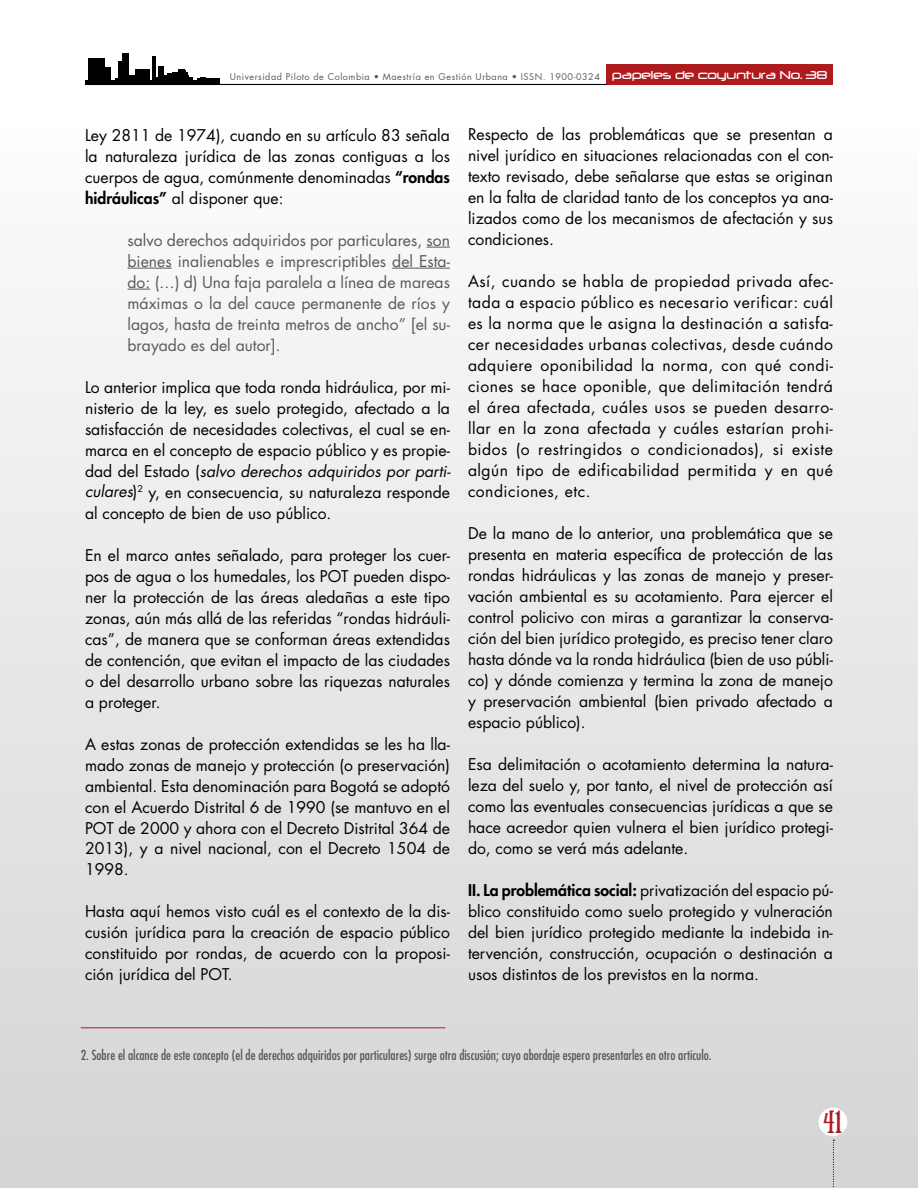
<style>
.page{position:relative;width:918px;height:1188px;background:#fff}
.page>*{position:absolute;margin:0;border:0;box-sizing:border-box;transform-origin:0 0}
.t1{font:30px "Euphorigenic";color:#ae1b1f}
.t2{font:15.75px/21px "Futura Std";color:#000;text-align:justify}
.t3{font:15.75px/21px "Futura Std";color:#58595b;text-align:justify}
.t4{font:condensed 13.5px "Futura Std";color:#58595b}
.t5{font:13.5px "Neuropol";color:#fff}
.t6{font:9px "Futura Std";letter-spacing:.06em;color:#58595b}
.s1{font-weight:800}
.s2{font-style:italic}
</style>
<div class="page">
<div style="left:0;top:0;width:918px;height:1188px;background:linear-gradient(to bottom,#fff,#d3d4d6)"></div>
<div style="left:607px;top:65px;width:226px;height:20px;background:#ae1b1f"></div>
<hr style="left:85px;top:84px;width:522px;height:1px;background:#000">
<div style="left:819px;top:1108px;width:28px;height:28px;background:#fff;border-radius:50%"></div>
<svg style="left:833px;top:1140px;width:1px;height:48px"></svg>
<div style="left:85px;top:80px;width:134px;height:5px;background:#000"></div>
<div style="left:88px;top:58px;width:16px;height:27px;background:#000"></div>
<div style="left:104px;top:67px;width:6px;height:18px;background:#000"></div>
<div style="left:123px;top:53px;width:6px;height:32px;background:#000"></div>
<div style="left:118px;top:61px;width:6px;height:24px;background:#000"></div>
<div style="left:128px;top:76px;width:9px;height:9px;background:#000"></div>
<div style="left:135px;top:69px;width:14px;height:16px;background:#000"></div>
<hr style="left:153px;top:57px;width:3px;height:28px;background:#000">
<div style="left:159px;top:66px;width:5px;height:19px;background:#000"></div>
<div style="left:164px;top:76px;width:9px;height:9px;background:#000"></div>
<div style="left:167px;top:74px;width:8px;height:11px;background:#000"></div>
<div style="left:172px;top:72px;width:8px;height:13px;background:#000"></div>
<div style="left:178px;top:69px;width:7px;height:16px;background:#000"></div>
<hr style="left:183px;top:71px;width:3px;height:14px;background:#000">
<svg style="left:186px;top:73px;width:16px;height:7px"></svg>
<div style="left:200px;top:77px;width:6px;height:8px;background:#000"></div>
<div style="left:206px;top:79px;width:13px;height:6px;background:#000"></div>
<svg style="left:427px;top:247px;width:23px;height:1px"></svg>
<hr style="left:128px;top:268px;width:44px;height:1px;background:#58595b">
<hr style="left:392px;top:268px;width:58px;height:1px;background:#58595b">
<svg style="left:128px;top:289px;width:22px;height:1px"></svg>
<hr style="left:81px;top:1027px;width:364px;height:1px;background:#ae1b1f">
<p class="t6" style="left:230px;top:71px;width:372px">Universidad Piloto de Colombia • Maestría en Gestión Urbana • ISSN. 1900-0324</p>
<p class="t5" style="left:612px;top:68px;width:217px">papeles de coyuntura No. 38</p>
<p class="t2" style="left:85px;top:124px;width:367px">Ley 2811 de 1974), cuando en su artículo 83 señala la naturaleza jurídica de las zonas contiguas a los cuerpos de agua, comúnmente denominadas <span class="s1">“rondas hidráulicas”</span> al disponer que:</p>
<p class="t3" style="left:128px;top:229px;width:324px">salvo derechos adquiridos por particulares, son bienes inalienables e imprescriptibles del Esta&shy;do: (…) d) Una faja paralela a línea de mareas máximas o la del cauce permanente de ríos y lagos, hasta de treinta metros de ancho” [el su&shy;brayado es del autor].</p>
<p class="t2" style="left:85px;top:376px;width:367px">Lo anterior implica que toda ronda hidráulica, por mi&shy;nisterio de la ley, es suelo protegido, afectado a la satisfacción de necesidades colectivas, el cual se en&shy;marca en el concepto de espacio público y es propie&shy;dad del Estado (<span class="s2">salvo derechos adquiridos por parti&shy;culares</span>)<sup>2</sup> y, en consecuencia, su naturaleza responde al concepto de bien de uso público.</p>
<p class="t2" style="left:85px;top:544px;width:367px">En el marco antes señalado, para proteger los cuer&shy;pos de agua o los humedales, los POT pueden dispo&shy;ner la protección de las áreas aledañas a este tipo zonas, aún más allá de las referidas “rondas hidráuli&shy;cas”, de manera que se conforman áreas extendidas de contención, que evitan el impacto de las ciudades o del desarrollo urbano sobre las riquezas naturales a proteger.</p>
<p class="t2" style="left:85px;top:733px;width:367px">A estas zonas de protección extendidas se les ha lla&shy;mado zonas de manejo y protección (o preservación) ambiental. Esta denominación para Bogotá se adoptó con el Acuerdo Distrital 6 de 1990 (se mantuvo en el POT de 2000 y ahora con el Decreto Distrital 364 de 2013), y a nivel nacional, con el Decreto 1504 de 1998.</p>
<p class="t2" style="left:85px;top:901px;width:366px">Hasta aquí hemos visto cuál es el contexto de la dis&shy;cusión jurídica para la creación de espacio público constituido por rondas, de acuerdo con la proposi&shy;ción jurídica del POT.</p>
<p class="t2" style="left:468px;top:124px;width:367px">Respecto de las problemáticas que se presentan a nivel jurídico en situaciones relacionadas con el con&shy;texto revisado, debe señalarse que estas se originan en la falta de claridad tanto de los conceptos ya ana&shy;lizados como de los mecanismos de afectación y sus condiciones.</p>
<p class="t2" style="left:468px;top:271px;width:366px">Así, cuando se habla de propiedad privada afec&shy;tada a espacio público es necesario verificar: cuál es la norma que le asigna la destinación a satisfa&shy;cer necesidades urbanas colectivas, desde cuándo adquiere oponibilidad la norma, con qué condi&shy;ciones se hace oponible, que delimitación tendrá el área afectada, cuáles usos se pueden desarro&shy;llar en la zona afectada y cuáles estarían prohi&shy;bidos (o restringidos o condicionados), si existe algún tipo de edificabilidad permitida y en qué condiciones, etc.</p>
<p class="t2" style="left:468px;top:523px;width:366px">De la mano de lo anterior, una problemática que se presenta en materia específica de protección de las rondas hidráulicas y las zonas de manejo y preser&shy;vación ambiental es su acotamiento. Para ejercer el control policivo con miras a garantizar la conserva&shy;ción del bien jurídico protegido, es preciso tener claro hasta dónde va la ronda hidráulica (bien de uso públi&shy;co) y dónde comienza y termina la zona de manejo y preservación ambiental (bien privado afectado a espacio público).</p>
<p class="t2" style="left:468px;top:754px;width:367px">Esa delimitación o acotamiento determina la natura&shy;leza del suelo y, por tanto, el nivel de protección así como las eventuales consecuencias jurídicas a que se hace acreedor quien vulnera el bien jurídico protegi&shy;do, como se verá más adelante.</p>
<p class="t2" style="left:468px;top:880px;width:366px"><span class="s1">II. La problemática social:</span> privatización del espacio pú&shy;blico constituido como suelo protegido y vulneración del bien jurídico protegido mediante la indebida in&shy;tervención, construcción, ocupación o destinación a usos distintos de los previstos en la norma.</p>
<p class="t4" style="left:81px;top:1047px;width:633px">2. Sobre el alcance de este concepto (el de derechos adquiridos por particulares) surge otra discusión; cuyo abordaje espero presentarles en otro artículo.</p>
<h1 class="t1" style="left:824px;top:1104px;width:20px">41</h1>
</div>
